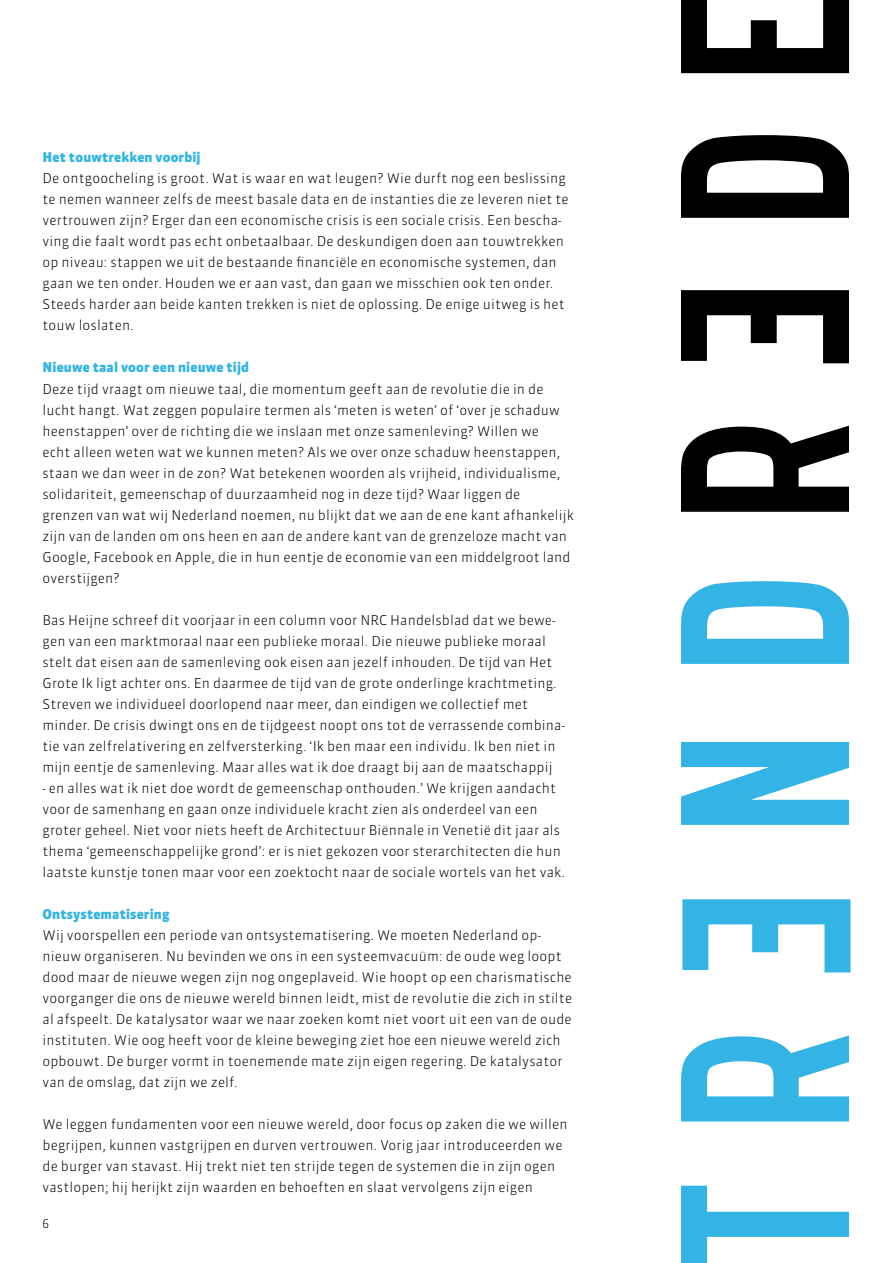
<style>
.page{position:relative;width:893px;height:1263px;background:#fff}
.page>*{position:absolute;margin:0;border:0;box-sizing:border-box;transform-origin:0 0}
.t1{font:300 13.5px/21px "Sanuk";letter-spacing:.01em;color:#000}
.t2{font:900 13.5px "Sanuk";letter-spacing:.01em;color:#34b4e4}
.t3{font:300 12px "Sanuk";color:#000}
</style>
<div class="page">
<svg style="left:681px;top:1186px;width:168px;height:77px"></svg>
<svg style="left:681px;top:1035px;width:168px;height:86px"></svg>
<svg style="left:681px;top:0;width:168px;height:73px"></svg>
<svg style="left:681px;top:742px;width:168px;height:83px"></svg>
<svg style="left:681px;top:581px;width:168px;height:83px"></svg>
<svg style="left:681px;top:426px;width:168px;height:86px"></svg>
<svg style="left:681px;top:135px;width:168px;height:83px"></svg>
<svg style="left:681px;top:290px;width:168px;height:73px"></svg>
<svg style="left:682px;top:899px;width:168px;height:73px"></svg>
<p class="t2" style="left:43px;top:149px;width:160px">Het touwtrekken voorbij</p>
<p class="t1" style="left:43px;top:168px;width:528px">De ontgoocheling is groot. Wat is waar en wat leugen? Wie durft nog een beslissing te nemen wanneer zelfs de meest basale data en de instanties die ze leveren niet te vertrouwen zijn? Erger dan een economische crisis is een sociale crisis. Een bescha&shy;ving die faalt wordt pas echt onbetaalbaar. De deskundigen doen aan touwtrekken op niveau: stappen we uit de bestaande financiële en economische systemen, dan gaan we ten onder. Houden we er aan vast, dan gaan we misschien ook ten onder.<br>Steeds harder aan beide kanten trekken is niet de oplossing. De enige uitweg is het touw loslaten.</p>
<p class="t2" style="left:43px;top:359px;width:208px">Nieuwe taal voor een nieuwe tijd</p>
<p class="t1" style="left:43px;top:378px;width:533px">Deze tijd vraagt om nieuwe taal, die momentum geeft aan de revolutie die in de lucht hangt. Wat zeggen populaire termen als ‘meten is weten’ of ‘over je schaduw heenstappen’ over de richting die we inslaan met onze samenleving? Willen we<br>echt alleen weten wat we kunnen meten? Als we over onze schaduw heenstappen, staan we dan weer in de zon? Wat betekenen woorden als vrijheid, individualisme, solidariteit, gemeenschap of duurzaamheid nog in deze tijd? Waar liggen de grenzen van wat wij Nederland noemen, nu blijkt dat we aan de ene kant afhankelijk zijn van de landen om ons heen en aan de andere kant van de grenzeloze macht van Google, Facebook en Apple, die in hun eentje de economie van een middelgroot land overstijgen?</p>
<p class="t1" style="left:43px;top:609px;width:524px">Bas Heijne schreef dit voorjaar in een column voor NRC Handelsblad dat we bewe&shy;gen van een marktmoraal naar een publieke moraal. Die nieuwe publieke moraal stelt dat eisen aan de samenleving ook eisen aan jezelf inhouden. De tijd van Het Grote Ik ligt achter ons. En daarmee de tijd van de grote onderlinge krachtmeting.<br>Streven we individueel doorlopend naar meer, dan eindigen we collectief met minder. De crisis dwingt ons en de tijdgeest noopt ons tot de verrassende combina&shy;tie van zelfrelativering en zelfversterking. ‘Ik ben maar een individu. Ik ben niet in mijn eentje de samenleving. Maar alles wat ik doe draagt bij aan de maatschappij</p>
<p class="t1" style="left:43px;top:777px;width:524px">- en alles wat ik niet doe wordt de gemeenschap onthouden.’ We krijgen aandacht voor de samenhang en gaan onze individuele kracht zien als onderdeel van een groter geheel. Niet voor niets heeft de Architectuur Biënnale in Venetië dit jaar als thema ‘gemeenschappelijke grond’: er is niet gekozen voor sterarchitecten die hun laatste kunstje tonen maar voor een zoektocht naar de sociale wortels van het vak.</p>
<p class="t2" style="left:43px;top:905px;width:128px">Ontsystematisering</p>
<p class="t1" style="left:43px;top:924px;width:531px">Wij voorspellen een periode van ontsystematisering. We moeten Nederland op&shy;nieuw organiseren. Nu bevinden we ons in een systeemvacuüm: de oude weg loopt dood maar de nieuwe wegen zijn nog ongeplaveid. Wie hoopt op een charismatische voorganger die ons de nieuwe wereld binnen leidt, mist de revolutie die zich in stilte al afspeelt. De katalysator waar we naar zoeken komt niet voort uit een van de oude instituten. Wie oog heeft voor de kleine beweging ziet hoe een nieuwe wereld zich opbouwt. De burger vormt in toenemende mate zijn eigen regering. De katalysator van de omslag, dat zijn we zelf.</p>
<p class="t1" style="left:43px;top:1113px;width:527px">We leggen fundamenten voor een nieuwe wereld, door focus op zaken die we willen begrijpen, kunnen vastgrijpen en durven vertrouwen. Vorig jaar introduceerden we de burger van stavast. Hij trekt niet ten strijde tegen de systemen die in zijn ogen vastlopen; hij herijkt zijn waarden en behoeften en slaat vervolgens zijn eigen</p>
<p class="t3" style="left:43px;top:1216px;width:8px">6</p>
</div>
